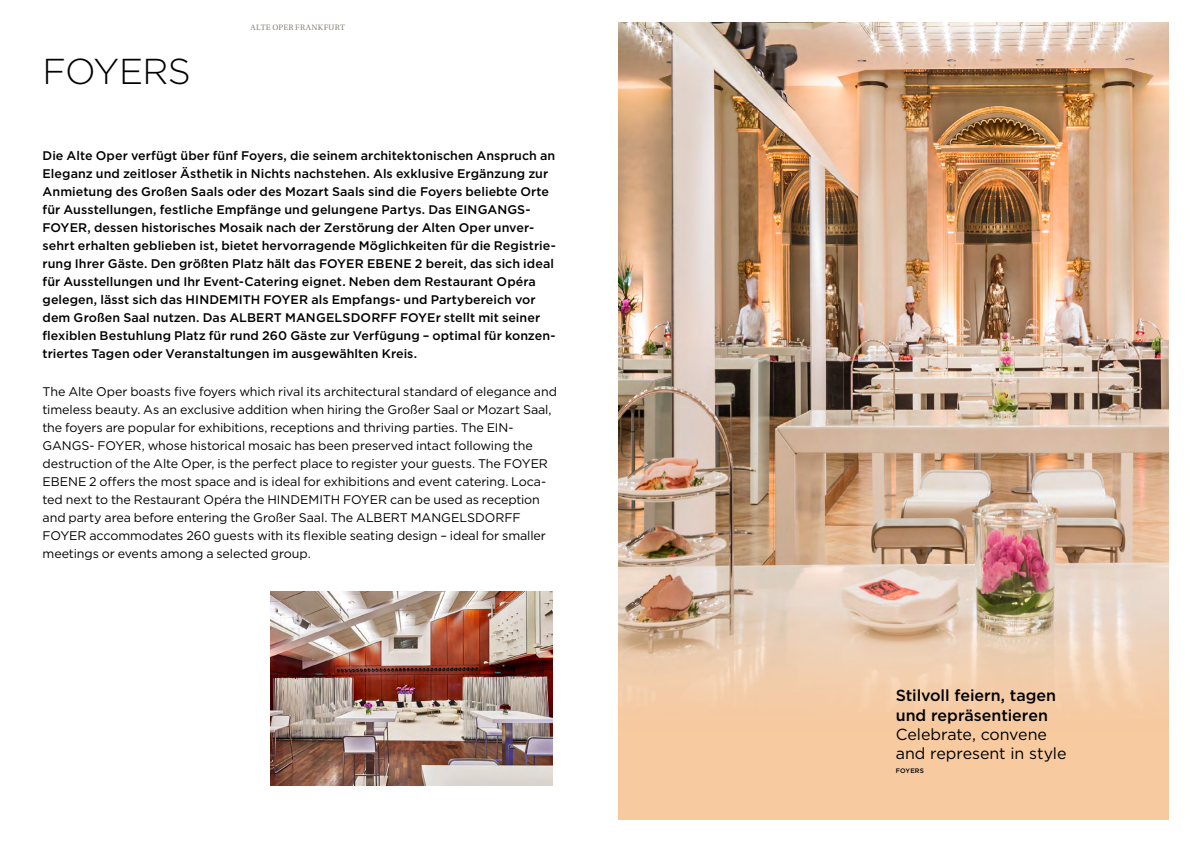
<style>
.page{position:relative;width:1191px;height:842px;background:#fff}
.page>*{position:absolute;margin:0;border:0;box-sizing:border-box;transform-origin:0 0}
.t1{font:300 36px "Gotham";letter-spacing:-.02em;color:#000}
.t2{font:500 16px/19.2px "Gotham";letter-spacing:-.005em;color:#000}
._12_5pt_fließtext_me{font:500 12.5px/18px "Gotham";letter-spacing:.005em;color:#000}
._12_5pt_fließtext_li{font:12.5px/18px "Gotham";letter-spacing:-.01em;color:#000}
.t3{font:8.2px "Utopia Std";letter-spacing:.045em;color:#8b847c}
._04_zitate{font:500 6.5px "Gotham";letter-spacing:.025em;color:#000}
.s1{font-weight:400}
</style>
<div class="page">
<img style="left:271px;top:592px;width:282px;height:193px">
<img style="left:618px;top:23px;width:550px;height:585px">
<svg style="left:618px;top:608px;width:550px;height:212px;background:#f0caa6"></svg>
<p class="t1" style="left:43px;top:48px;width:150px">FOYERS</p>
<p class="t3" style="left:250px;top:23px;width:96px">ALTE OPER FRANKFURT</p>
<p class="_12_5pt_fließtext_me" style="left:43px;top:146px;width:515px">Die Alte Oper verfügt über fünf Foyers, die seinem architektonischen Anspruch an Eleganz und zeitloser Ästhetik in Nichts nachstehen. Als exklusive Ergänzung zur Anmietung des Großen Saals oder des Mozart Saals sind die Foyers beliebte Orte für Ausstellungen, festliche Empfänge und gelungene Partys. Das EINGANGS-FOYER, dessen historisches Mosaik nach der Zerstörung der Alten Oper unver&shy;sehrt erhalten geblieben ist, bietet hervorragende Möglichkeiten für die Registrie&shy;rung Ihrer Gäste. Den größten Platz hält das FOYER EBENE 2 bereit, das sich ideal für Ausstellungen und Ihr Event-Catering eignet. Neben dem Restaurant Opéra gelegen, lässt sich das HINDEMITH FOYER als Empfangs- und Partybereich vor dem Großen Saal nutzen. Das ALBERT MANGELSDORFF FOYEr stellt mit seiner flexiblen Bestuhlung Platz für rund 260 Gäste zur Verfügung – optimal für konzen&shy;triertes Tagen oder Veranstaltungen im ausgewählten Kreis.</p>
<p class="_12_5pt_fließtext_li" style="left:43px;top:382px;width:516px">The Alte Oper boasts five foyers which rival its architectural standard of elegance and timeless beauty. As an exclusive addition when hiring the Großer Saal or Mozart Saal, the foyers are popular for exhibitions, receptions and thriving parties. The EIN-GANGS- FOYER, whose historical mosaic has been preserved intact following the destruction of the Alte Oper, is the perfect place to register your guests. The FOYER EBENE 2 offers the most space and is ideal for exhibitions and event catering. Loca&shy;ted next to the Restaurant Opéra the HINDEMITH FOYER can be used as reception and party area before entering the Großer Saal. The ALBERT MANGELSDORFF FOYER accommodates 260 guests with its flexible seating design – ideal for smaller meetings or events among a selected group.</p>
<p class="t2" style="left:895px;top:686px;width:172px">Stilvoll feiern, tagen und repräsentieren<br><span class="s1">Celebrate, convene and represent in style</span></p>
<p class="_04_zitate" style="left:895px;top:766px;width:30px">FOYERS</p>
</div>
